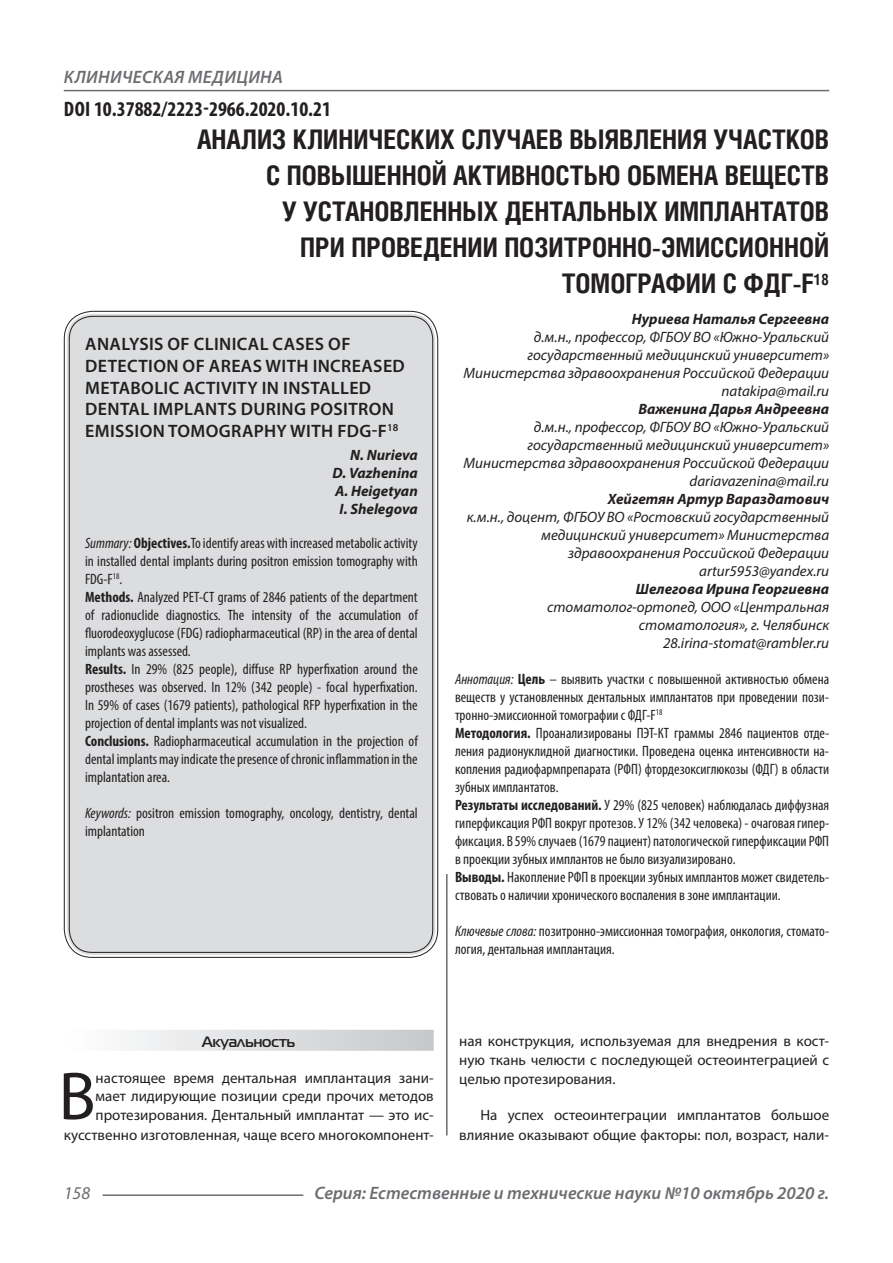
<style>
.page{position:relative;width:893px;height:1263px;background:#fff}
.page>*{position:absolute;margin:0;border:0;box-sizing:border-box;transform-origin:0 0}
.Статья_текст_первый{font:68.4px "Myriad Pro";color:#231f20}
.Статья_название{font:700 27px/36px "Helios Cond C";color:#231f20;text-align:right}
.ДОИ{font:700 condensed 21px "Myriad Pro";color:#231f20}
.Статья_название_англ{font:600 18px/21.6px "Myriad Pro";letter-spacing:.02em;color:#231f20}
.t1{font:italic 600 18px "Myriad Pro";color:#6c6d70}
.t2{font:italic 600 18px "Myriad Pro";letter-spacing:.02em;color:#6c6d70}
.t3{font:italic 18px "Myriad Pro";color:#6c6d70}
.Статья_аннотация_тек{font:condensed 15px/18px "Myriad Pro";color:#231f20;text-align:justify}
.Статья_аннотация_анг{font:condensed 15px/18px "Myriad Pro";color:#231f20;text-align:justify}
.Статья_автор_инфо{font:italic 15px/18px "Myriad Pro";color:#231f20;text-align:right}
.Статья_текст_первый-2{font:15px/18.3px "Myriad Pro";color:#231f20;text-align:justify}
.Статья_автор_фио_рус{font:italic 700 15px "Myriad Pro";color:#231f20}
.Статья_текст{font:15px/19.2px "Myriad Pro";color:#231f20;text-align:right}
.Статья_автор_англ{font:italic 700 15px "Myriad Pro";color:#231f20}
.Статья_подзаголовок{font:700 15px "Magistral C";color:#231f20}
.s1{font-style:italic}
.s2{font-weight:700}
</style>
<div class="page">
<hr style="left:446px;top:128px;width:1px;height:1007px;background:#231f20">
<hr style="left:103px;top:1194px;width:200px;height:2px;background:#6c6d70">
<hr style="left:64px;top:90px;width:765px;height:1px;background:#6c6d70">
<div style="left:443px;top:128px;width:10px;height:746px;background:#fff"></div>
<div style="left:67px;top:314px;width:368px;height:641px;background:#dcdddf;border-radius:26px"></div>
<div style="left:64px;top:1030px;width:370px;height:21px;background:linear-gradient(to right,#fefeff,#c6c8ca)"></div>
<p class="t2" style="left:64px;top:66px;width:220px">КЛИНИЧЕСКАЯ МЕДИЦИНА</p>
<p class="ДОИ" style="left:64px;top:96px;width:269px">DOI 10.37882/2223-2966.2020.10.21</p>
<p class="Статья_название" style="left:197px;top:121px;width:634px">АНАЛИЗ КЛИНИЧЕСКИХ СЛУЧАЕВ ВЫЯВЛЕНИЯ УЧАСТКОВ<br>С ПОВЫШЕННОЙ АКТИВНОСТЬЮ ОБМЕНА ВЕЩЕСТВ</p>
<p class="Статья_название" style="left:282px;top:193px;width:549px">У УСТАНОВЛЕННЫХ ДЕНТАЛЬНЫХ ИМПЛАНТАТОВ</p>
<p class="Статья_название" style="left:300px;top:229px;width:531px">ПРИ ПРОВЕДЕНИИ ПОЗИТРОННО-ЭМИССИОННОЙ<br>ТОМОГРАФИИ С ФДГ-F<sup>18</sup></p>
<p class="Статья_автор_фио_рус" style="left:632px;top:309px;width:199px">Нуриева Наталья Сергеевна</p>
<p class="Статья_автор_инфо" style="left:463px;top:328px;width:367px">д.м.н., профессор, ФГБОУ ВО «Южно-Уральский государственный медицинский университет»<br>Министерства здравоохранения Российской Федерации</p>
<p class="Статья_автор_инфо" style="left:721px;top:382px;width:109px">natakipa@mail.ru</p>
<p class="Статья_автор_фио_рус" style="left:638px;top:399px;width:192px">Важенина Дарья Андреевна</p>
<p class="Статья_автор_инфо" style="left:463px;top:418px;width:367px">д.м.н., профессор, ФГБОУ ВО «Южно-Уральский государственный медицинский университет»<br>Министерства здравоохранения Российской Федерации</p>
<p class="Статья_автор_инфо" style="left:690px;top:472px;width:141px">dariavazenina@mail.ru</p>
<p class="Статья_автор_фио_рус" style="left:608px;top:489px;width:223px">Хейгетян Артур Вараздатович</p>
<p class="Статья_автор_инфо" style="left:467px;top:508px;width:364px">к.м.н., доцент, ФГБОУ ВО «Ростовский государственный медицинский университет» Министерства здравоохранения Российской Федерации</p>
<p class="Статья_автор_инфо" style="left:699px;top:562px;width:131px">artur5953@yandex.ru</p>
<p class="Статья_автор_фио_рус" style="left:636px;top:579px;width:195px">Шелегова Ирина Георгиевна</p>
<p class="Статья_автор_инфо" style="left:547px;top:598px;width:284px">стоматолог-ортопед, ООО «Центральная стоматология», г. Челябинск</p>
<p class="Статья_автор_инфо" style="left:663px;top:634px;width:168px">28.irina-stomat@rambler.ru</p>
<p class="Статья_аннотация_тек" style="left:455px;top:670px;width:376px"><span class="s1">Аннотация:</span> <span class="s2">Цель</span> – выявить участки с повышенной активностью обмена веществ у установленных дентальных имплантатов при проведении пози&shy;тронно-эмиссионной томографии с ФДГ-F<sup>18</sup></p>
<p class="Статья_аннотация_тек" style="left:455px;top:724px;width:376px"><span class="s2">Методология.</span> Проанализированы ПЭТ-КТ граммы 2846 пациентов отде&shy;ления радионуклидной диагностики. Проведена оценка интенсивности на&shy;копления радиофармпрепарата (РФП) фтордезоксиглюкозы (ФДГ) в области зубных имплантатов.</p>
<p class="Статья_аннотация_тек" style="left:455px;top:796px;width:376px"><span class="s2">Результаты исследований.</span> У 29% (825 человек) наблюдалась диффузная гиперфиксация РФП вокруг протезов. У 12% (342 человека) - очаговая гипер&shy;фиксация. В 59% случаев (1679 пациент) патологической гиперфиксации РФП в проекции зубных имплантов не было визуализировано.</p>
<p class="Статья_аннотация_тек" style="left:455px;top:868px;width:376px"><span class="s2">Выводы.</span> Накопление РФП в проекции зубных имплантов может свидетель&shy;ствовать о наличии хронического воспаления в зоне имплантации.</p>
<p class="Статья_аннотация_тек" style="left:455px;top:922px;width:376px"><span class="s1">Ключевые слова:</span> позитронно-эмиссионная томография, онкология, стомато&shy;логия, дентальная имплантация.</p>
<p class="Статья_название_англ" style="left:85px;top:333px;width:321px">ANALYSIS OF CLINICAL CASES OF<br>DETECTION OF AREAS WITH INCREASED<br>METABOLIC ACTIVITY IN INSTALLED<br>DENTAL IMPLANTS DURING POSITRON<br>EMISSION TOMOGRAPHY WITH FDG-F<sup>18</sup></p>
<p class="Статья_автор_англ" style="left:350px;top:445px;width:69px">N. Nurieva</p>
<p class="Статья_автор_англ" style="left:333px;top:463px;width:87px">D. Vazhenina</p>
<p class="Статья_автор_англ" style="left:335px;top:481px;width:84px">A. Heigetyan</p>
<p class="Статья_автор_англ" style="left:340px;top:499px;width:80px">I. Shelegova</p>
<p class="Статья_аннотация_анг" style="left:85px;top:534px;width:334px"><span class="s1">Summary:</span> <span class="s2">Objectives.</span>To identify areas with increased metabolic activity in installed dental implants during positron emission tomography with FDG-F<sup>18</sup>.</p>
<p class="Статья_аннотация_анг" style="left:85px;top:588px;width:334px"><span class="s2">Methods.</span> Analyzed PET-CT grams of 2846 patients of the department of radionuclide diagnostics. The intensity of the accumulation of fluorodeoxyglucose (FDG) radiopharmaceutical (RP) in the area of dental implants was assessed.</p>
<p class="Статья_аннотация_анг" style="left:85px;top:660px;width:334px"><span class="s2">Results.</span> In 29% (825 people), diffuse RP hyperfixation around the prostheses was observed. In 12% (342 people) - focal hyperfixation.<br>In 59% of cases (1679 patients), pathological RFP hyperfixation in the projection of dental implants was not visualized.</p>
<p class="Статья_аннотация_анг" style="left:85px;top:732px;width:334px"><span class="s2">Conclusions.</span> Radiopharmaceutical accumulation in the projection of dental implants may indicate the presence of chronic inflammation in the implantation area.</p>
<p class="Статья_аннотация_анг" style="left:85px;top:804px;width:334px"><span class="s1">Keywords:</span> positron emission tomography, oncology, dentistry, dental implantation</p>
<p class="Статья_подзаголовок" style="left:202px;top:1032px;width:95px">Акуальность</p>
<p class="Статья_текст_первый" style="left:59px;top:1054px;width:39px">В</p>
<p class="Статья_текст_первый-2" style="left:96px;top:1069px;width:340px">настоящее время дентальная имплантация зани&shy;мает лидирующие позиции среди прочих методов протезирования. Дентальный имплантат — это ис-</p>
<p class="Статья_текст_первый-2" style="left:64px;top:1125px;width:371px">кусственно изготовленная, чаще всего многокомпонент-</p>
<p class="Статья_текст_первый-2" style="left:459px;top:1031px;width:371px;line-height:19.2px">ная конструкция, используемая для внедрения в кост&shy;ную ткань челюсти с последующей остеоинтеграцией с целью протезирования.</p>
<p class="Статья_текст" style="left:459px;top:1105px;width:371px">На успех остеоинтеграции имплантатов большое влияние оказывают общие факторы: пол, возраст, нали-</p>
<p class="t3" style="left:64px;top:1182px;width:28px">158</p>
<p class="t1" style="left:314px;top:1182px;width:516px">Серия: Естественные и технические науки №10 октябрь 2020 г.</p>
</div>
